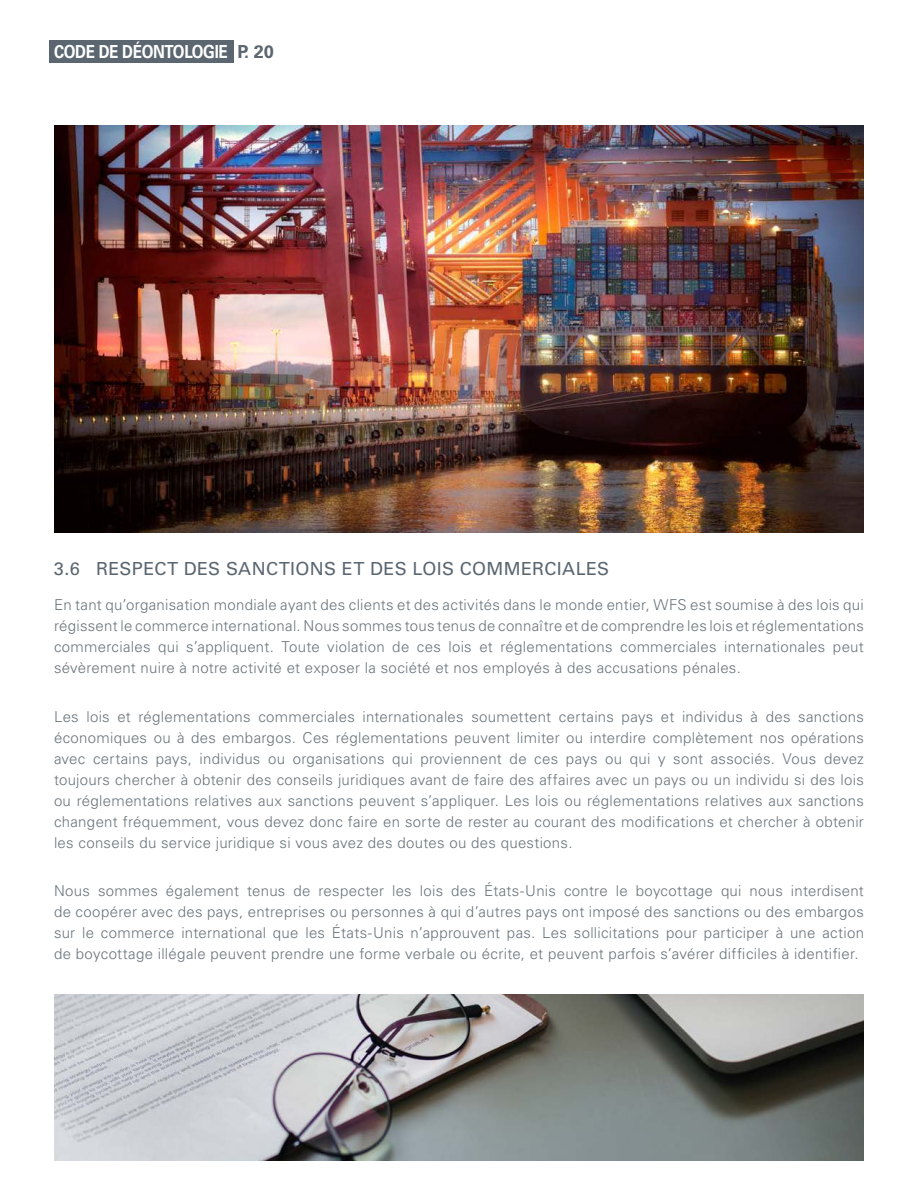
<style>
.page{position:relative;width:918px;height:1188px;background:#fff}
.page>*{position:absolute;margin:0;border:0;box-sizing:border-box;transform-origin:0 0}
.t1{font:18px "Univers LT Std";letter-spacing:.02em;color:#5b6670}
.t2{font:700 18px "Univers LT Std";letter-spacing:-.02em;color:#fff;scale:.84 1}
.t3{font:300 15px/21px "Univers LT Std";letter-spacing:.02em;color:#6b757c;text-align:justify}
.s1{color:#5b6670}
</style>
<div class="page">
<div style="left:50px;top:41px;width:184px;height:22px;background:#5b6670"></div>
<img style="left:54px;top:125px;width:810px;height:407px">
<img style="left:54px;top:995px;width:810px;height:166px">
<p class="t2" style="left:54px;top:41px;width:263px">CODE DE DÉONTOLOGIE <span class="s1">P. 20</span></p>
<p class="t1" style="left:54px;top:558px;width:557px">3.6 RESPECT DES SANCTIONS ET DES LOIS COMMERCIALES</p>
<p class="t3" style="left:54px;top:594px;width:812px">En tant qu’organisation mondiale ayant des clients et des activités dans le monde entier, WFS est soumise à des lois qui régissent le commerce international. Nous sommes tous tenus de connaître et de comprendre les lois et réglementations commerciales qui s’appliquent. Toute violation de ces lois et réglementations commerciales internationales peut sévèrement nuire à notre activité et exposer la société et nos employés à des accusations pénales.</p>
<p class="t3" style="left:54px;top:706px;width:812px">Les lois et réglementations commerciales internationales soumettent certains pays et individus à des sanctions économiques ou à des embargos. Ces réglementations peuvent limiter ou interdire complètement nos opérations avec certains pays, individus ou organisations qui proviennent de ces pays ou qui y sont associés. Vous devez toujours chercher à obtenir des conseils juridiques avant de faire des affaires avec un pays ou un individu si des lois ou réglementations relatives aux sanctions peuvent s’appliquer. Les lois ou réglementations relatives aux sanctions changent fréquemment, vous devez donc faire en sorte de rester au courant des modifications et chercher à obtenir les conseils du service juridique si vous avez des doutes ou des questions.</p>
<p class="t3" style="left:54px;top:880px;width:812px">Nous sommes également tenus de respecter les lois des États-Unis contre le boycottage qui nous interdisent de coopérer avec des pays, entreprises ou personnes à qui d’autres pays ont imposé des sanctions ou des embargos sur le commerce international que les États-Unis n’approuvent pas. Les sollicitations pour participer à une action de boycottage illégale peuvent prendre une forme verbale ou écrite, et peuvent parfois s’avérer difficiles à identifier.</p>
</div>
